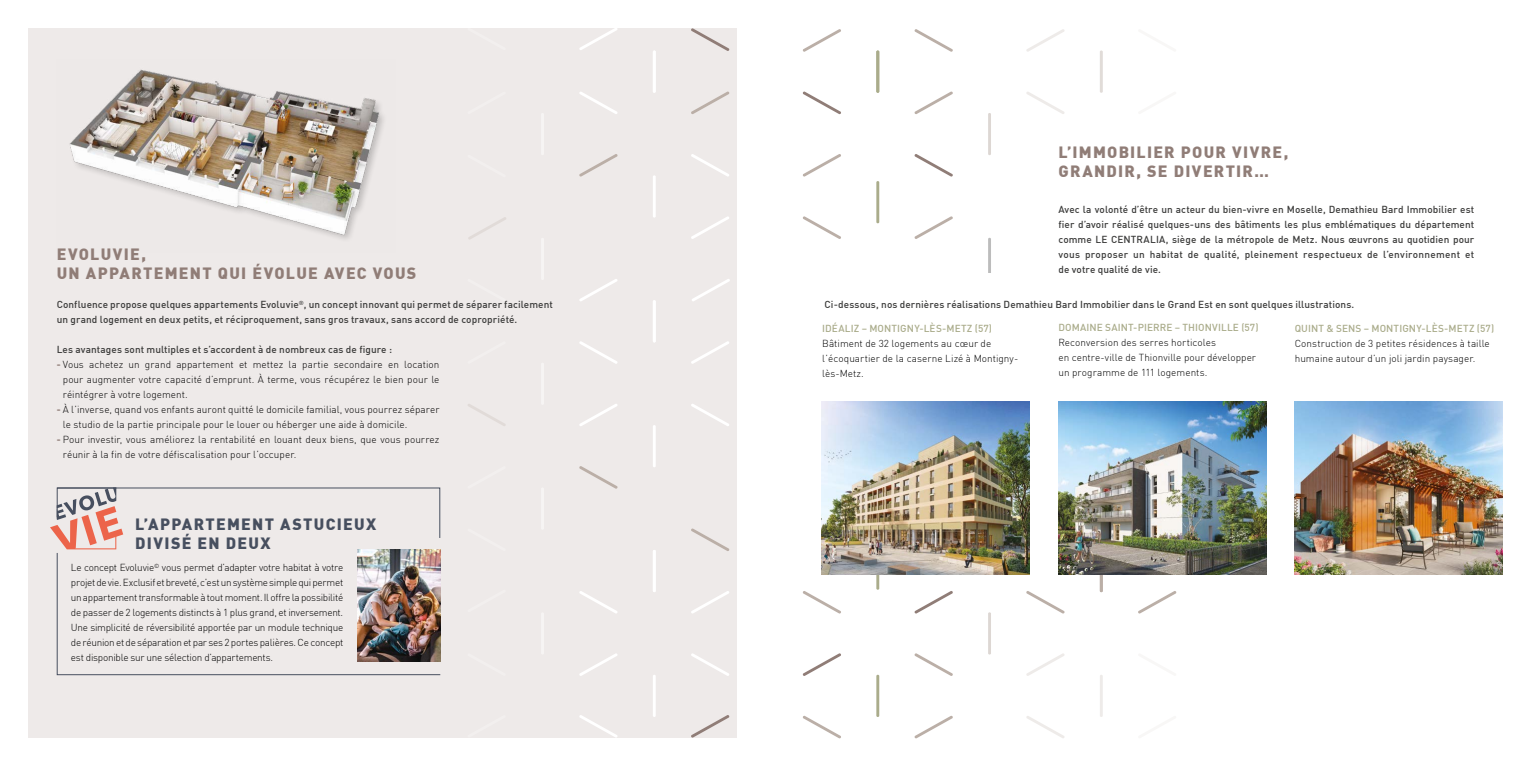
<style>
.page{position:relative;width:1531px;height:766px;background:#fff}
.page>*{position:absolute;margin:0;border:0;box-sizing:border-box;transform-origin:0 0}
.t1{font:900 16px/19.2px "DIN";letter-spacing:.08em;color:#907d77}
.t2{font:900 16px/19.2px "DIN";letter-spacing:.08em;color:#474f5f}
.t3{font:300 10px/15px "DIN";letter-spacing:.005em;color:#000}
.t4{font:500 10px/15px "DIN";letter-spacing:.005em;color:#3c3c3b}
.t5{font:500 10px "DIN";letter-spacing:.01em;color:#aaac8b}
.s1{font-family:"VAG Rounded";font-weight:700;color:#907d77}
</style>
<div class="page">
<hr style="left:876px;top:547px;width:3px;height:42px;background:#aaac8b">
<div style="left:28px;top:28px;width:709px;height:709px;background:#eeeae9"></div>
<img style="left:69px;top:69px;width:315px;height:170px">
<hr style="left:1100px;top:674px;width:3px;height:42px;background:#bbafa7">
<svg style="left:1026px;top:591px;width:39px;height:22px"></svg>
<svg style="left:1026px;top:653px;width:39px;height:23px"></svg>
<svg style="left:1138px;top:591px;width:38px;height:22px"></svg>
<svg style="left:1026px;top:716px;width:38px;height:22px"></svg>
<hr style="left:988px;top:612px;width:3px;height:42px;background:#bbafa7">
<svg style="left:914px;top:653px;width:39px;height:23px"></svg>
<svg style="left:914px;top:715px;width:39px;height:23px"></svg>
<hr style="left:876px;top:674px;width:3px;height:42px;background:#aaac8b">
<svg style="left:802px;top:591px;width:39px;height:22px"></svg>
<svg style="left:802px;top:653px;width:39px;height:23px"></svg>
<svg style="left:914px;top:591px;width:39px;height:22px"></svg>
<svg style="left:803px;top:715px;width:38px;height:23px"></svg>
<svg style="left:691px;top:653px;width:38px;height:23px"></svg>
<svg style="left:691px;top:715px;width:38px;height:22px"></svg>
<hr style="left:653px;top:674px;width:3px;height:42px;background:#fff">
<svg style="left:579px;top:591px;width:38px;height:22px"></svg>
<svg style="left:579px;top:653px;width:38px;height:23px"></svg>
<svg style="left:691px;top:591px;width:38px;height:22px"></svg>
<svg style="left:579px;top:715px;width:38px;height:22px"></svg>
<hr style="left:541px;top:612px;width:3px;height:42px;background:#fff">
<hr style="left:1100px;top:549px;width:3px;height:43px;background:#bbafa7">
<hr style="left:653px;top:425px;width:3px;height:42px;background:#fff">
<svg style="left:691px;top:528px;width:38px;height:23px"></svg>
<hr style="left:653px;top:549px;width:3px;height:43px;background:#fff">
<svg style="left:579px;top:466px;width:39px;height:22px"></svg>
<hr style="left:541px;top:487px;width:3px;height:42px;background:#fff">
<svg style="left:691px;top:404px;width:38px;height:22px"></svg>
<svg style="left:579px;top:341px;width:38px;height:23px"></svg>
<svg style="left:579px;top:404px;width:38px;height:22px"></svg>
<svg style="left:691px;top:341px;width:38px;height:23px"></svg>
<hr style="left:541px;top:362px;width:3px;height:43px;background:#fff">
<svg style="left:468px;top:404px;width:38px;height:22px"></svg>
<hr style="left:653px;top:175px;width:3px;height:42px;background:#fff">
<hr style="left:988px;top:238px;width:3px;height:42px;background:#bcbcbc">
<svg style="left:803px;top:216px;width:38px;height:23px"></svg>
<svg style="left:914px;top:216px;width:39px;height:23px"></svg>
<hr style="left:653px;top:300px;width:3px;height:42px;background:#fff">
<svg style="left:579px;top:279px;width:38px;height:22px"></svg>
<svg style="left:691px;top:216px;width:38px;height:23px"></svg>
<hr style="left:541px;top:238px;width:3px;height:42px;background:#fff">
<svg style="left:468px;top:217px;width:38px;height:22px"></svg>
<hr style="left:988px;top:113px;width:3px;height:42px;background:#bbafa7">
<svg style="left:803px;top:154px;width:38px;height:23px"></svg>
<svg style="left:914px;top:91px;width:39px;height:23px"></svg>
<svg style="left:691px;top:154px;width:38px;height:23px"></svg>
<svg style="left:579px;top:92px;width:38px;height:22px"></svg>
<svg style="left:579px;top:154px;width:39px;height:23px"></svg>
<svg style="left:691px;top:91px;width:38px;height:23px"></svg>
<hr style="left:541px;top:113px;width:3px;height:42px;background:#fff">
<hr style="left:1100px;top:50px;width:3px;height:43px;background:#bbafa7">
<svg style="left:1026px;top:29px;width:39px;height:23px"></svg>
<svg style="left:914px;top:29px;width:39px;height:23px"></svg>
<hr style="left:876px;top:50px;width:3px;height:43px;background:#aaac8b">
<svg style="left:802px;top:29px;width:39px;height:23px"></svg>
<hr style="left:653px;top:50px;width:3px;height:43px;background:#fff">
<svg style="left:579px;top:28px;width:38px;height:22px"></svg>
<img style="left:822px;top:401px;width:208px;height:173px">
<img style="left:1058px;top:401px;width:208px;height:173px">
<img style="left:1294px;top:401px;width:208px;height:173px">
<svg style="left:914px;top:154px;width:39px;height:23px"></svg>
<svg style="left:802px;top:91px;width:39px;height:23px"></svg>
<svg style="left:691px;top:28px;width:38px;height:23px"></svg>
<svg style="left:692px;top:279px;width:38px;height:22px"></svg>
<svg style="left:56px;top:551px;width:385px;height:124px"></svg>
<img style="left:357px;top:549px;width:83px;height:111px">
<svg style="left:50px;top:487px;width:391px;height:62px"></svg>
<hr style="left:876px;top:181px;width:3px;height:42px;background:#aaac8b">
<svg style="left:1026px;top:92px;width:39px;height:22px"></svg>
<h1 class="t1" style="left:57px;top:243px;width:361px">EVOLUVIE,<br>UN APPARTEMENT QUI ÉVOLUE AVEC VOUS</h1>
<p class="t4" style="left:57px;top:296px;width:498px">Confluence propose quelques appartements Evoluvie<sup>®</sup>, un concept innovant qui permet de séparer facilement un grand logement en deux petits, et réciproquement, sans gros travaux, sans accord de copropriété.</p>
<p class="t4" style="left:57px;top:341px;width:337px">Les avantages sont multiples et s’accordent à de nombreux cas de figure :</p>
<p class="t3" style="left:63px;top:357px;width:378px;text-align:justify;text-indent:-6px"><span class="s1">-</span> Vous achetez un grand appartement et mettez la partie secondaire en location pour augmenter votre capacité d’emprunt. À terme, vous récupérez le bien pour le réintégrer à votre logement.</p>
<p class="t3" style="left:63px;top:402px;width:378px;text-indent:-6px"><span class="s1">-</span> À l’inverse, quand vos enfants auront quitté le domicile familial, vous pourrez séparer le studio de la partie principale pour le louer ou héberger une aide à domicile.</p>
<p class="t3" style="left:63px;top:432px;width:378px;text-indent:-6px"><span class="s1">-</span> Pour investir, vous améliorez la rentabilité en louant deux biens, que vous pourrez réunir à la fin de votre défiscalisation pour l’occuper.</p>
<h1 class="t2" style="left:135px;top:513px;width:242px">L’APPARTEMENT ASTUCIEUX<br>DIVISÉ EN DEUX</h1>
<p class="t3" style="left:71px;top:559px;width:274px;text-align:justify">Le concept Evoluvie<sup>©</sup> vous permet d’adapter votre habitat à votre projet de vie. Exclusif et breveté, c’est un système simple qui permet un appartement transformable à tout moment. Il offre la possibilité de passer de 2 logements distincts à 1 plus grand, et inversement.<br>Une simplicité de réversibilité apportée par un module technique de réunion et de séparation et par ses 2 portes palières. Ce concept est disponible sur une sélection d’appartements.</p>
<h1 class="t1" style="left:1058px;top:141px;width:231px">L’IMMOBILIER POUR VIVRE,<br>GRANDIR, SE DIVERTIR…</h1>
<p class="t4" style="left:1058px;top:201px;width:417px;text-align:justify">Avec la volonté d’être un acteur du bien-vivre en Moselle, Demathieu Bard Immobilier est fier d’avoir réalisé quelques-uns des bâtiments les plus emblématiques du département comme LE CENTRALIA, siège de la métropole de Metz. Nous œuvrons au quotidien pour vous proposer un habitat de qualité, pleinement respectueux de l’environnement et de votre qualité de vie.</p>
<p class="t4" style="left:824px;top:296px;width:531px">Ci-dessous, nos dernières réalisations Demathieu Bard Immobilier dans le Grand Est en sont quelques illustrations.</p>
<p class="t5" style="left:822px;top:322px;width:171px">IDÉALIZ – MONTIGNY-LÈS-METZ (57)</p>
<p class="t3" style="left:822px;top:336px;width:198px">Bâtiment de 32 logements au cœur de l’écoquartier de la caserne Lizé à Montigny&shy;lès-Metz.</p>
<p class="t5" style="left:1294px;top:322px;width:201px">QUINT &amp; SENS – MONTIGNY-LÈS-METZ (57)</p>
<p class="t3" style="left:1294px;top:336px;width:197px">Construction de 3 petites résidences à taille humaine autour d’un joli jardin paysager.</p>
<p class="t5" style="left:1058px;top:321px;width:202px">DOMAINE SAINT-PIERRE – THIONVILLE (57)</p>
<p class="t3" style="left:1058px;top:335px;width:199px">Reconversion des serres horticoles<br>en centre-ville de Thionville pour développer un programme de 111 logements.</p>
</div>
